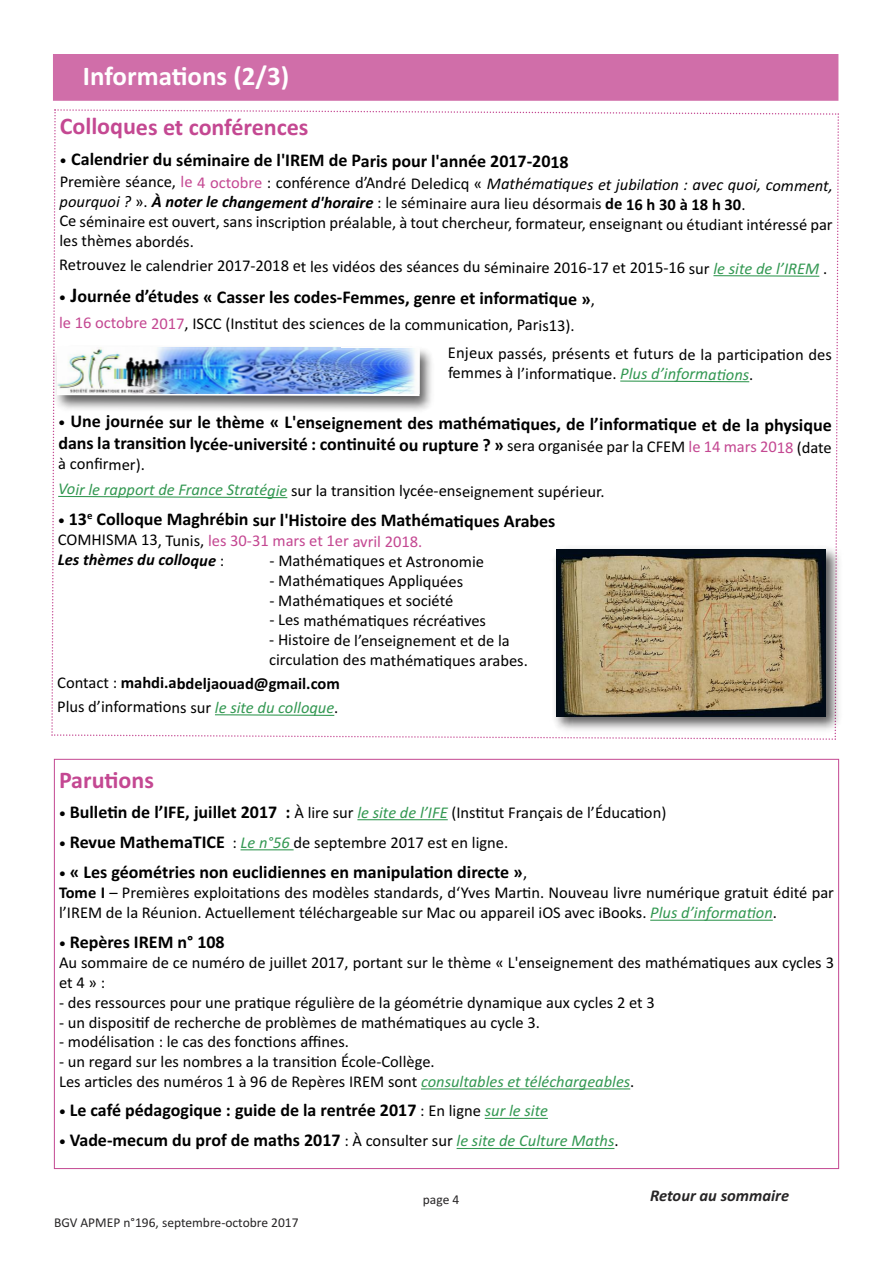
<style>
.page{position:relative;width:893px;height:1263px;background:#fff}
.page>*{position:absolute;margin:0;border:0;box-sizing:border-box;transform-origin:0 0}
.t1{font:700 27px "Calibri";color:#fff}
.t2{font:700 24px "Calibri";letter-spacing:-.005em;color:#c44892}
.t3{font:700 18px/20.5px "Calibri";letter-spacing:-.005em;color:#000}
.t4{font:16.5px/18.9px "Calibri";letter-spacing:-.005em;color:#000}
.t5{font:16.5px/18.9px "Calibri";letter-spacing:-.005em;color:#c44892}
.t6{font:italic 700 16.5px "Calibri";color:#272526}
.t7{font:13.5px "Calibri";color:#272526}
.s1{font-size:13.5px}
.s2{color:#c44892}
.s3{font-style:italic}
.s4{font-weight:700;font-style:italic}
.s5{font-weight:700}
.s6{font-style:italic;color:#339852}
.s7{font-size:21px}
.s8{font-weight:400;font-size:16.5px}
.s9{color:#000}
.s10{font-weight:700;font-style:italic;color:#000}
.s11{font-weight:700;font-size:13.5px}
.s12{font-weight:700;font-size:18px}
.s13{font-weight:400;font-style:italic;font-size:16.5px;color:#339852}
</style>
<div class="page">
<div style="left:53px;top:54px;width:785px;height:47px;background:#d06ea9"></div>
<svg style="left:51px;top:109px;width:788px;height:631px"></svg>
<img style="left:57px;top:346px;width:363px;height:48px">
<hr style="left:357px;top:819px;width:91px;height:1px;background:#339852">
<hr style="left:241px;top:849px;width:53px;height:1px;background:#339852">
<hr style="left:650px;top:920px;width:123px;height:1px;background:#339852">
<hr style="left:421px;top:1088px;width:209px;height:1px;background:#339852">
<hr style="left:485px;top:1118px;width:63px;height:1px;background:#339852">
<hr style="left:457px;top:1148px;width:157px;height:1px;background:#339852">
<h1 class="t1" style="left:83px;top:60px;width:208px">Informations (2/3)</h1>
<h2 class="t2" style="left:60px;top:112px;width:250px">Colloques et conférences</h2>
<p class="t3" style="left:60px;top:150px;width:511px"><span class="s1">•</span> Calendrier du séminaire de l'IREM de Paris pour l'année 2017-2018</p>
<p class="t4" style="left:59px;top:175px;width:775px">Première séance, <span class="s2">le 4 octobre</span> : conférence d’André Deledicq « <span class="s3">Mathématiques et jubilation : avec quoi, comment, pourquoi ?</span> ». <span class="s4">À noter le changement d'horaire</span> : le séminaire aura lieu désormais <span class="s5">de 16 h 30 à 18 h 30</span>.<br>Ce séminaire est ouvert, sans inscription préalable, à tout chercheur, formateur, enseignant ou étudiant intéressé par les thèmes abordés.</p>
<p class="t4" style="left:59px;top:257px;width:769px">Retrouvez le calendrier 2017-2018 et les vidéos des séances du séminaire 2016-17 et 2015-16 sur <span class="s6">le site de l’IREM</span> .</p>
<p class="t3" style="left:59px;top:287px;width:537px"><span class="s1">•</span> <span class="s7">J</span>ournée d’études « Casser les codes-Femmes, genre et informatique »<span class="s8">,</span></p>
<p class="t4" style="left:448px;top:309px;width:386px;line-height:29.7px;text-indent:-389px"><span class="s2">le 16 octobre 2017</span>, ISCC (Institut des sciences de la communication, Paris13).<br>Enjeux passés, présents et futurs de la participation des</p>
<p class="t4" style="left:448px;top:363px;width:307px">femmes à l’informatique. <span class="s6">Plus d’informations</span>.</p>
<p class="t3" style="left:58px;top:413px;width:775px"><span class="s1">•</span> Une journée sur le thème « L'enseignement des mathématiques, de l’informatique et de la physique dans la transition lycée-université : continuité ou rupture ? » <span class="s8">sera or</span><sub>ganisée</sub> <sub>par</sub> <sub>la</sub> <sub>CFEM</sub> <sub>le</sub> <sub>14</sub> <sub>mars</sub> <sub>2018</sub> <sub>(date</sub></p>
<p class="t4" style="left:58px;top:450px;width:548px;line-height:27px">à confirmer).<br><span class="s6">Voir le rapport de France Stratégie</span> sur la transition lycée-enseignement supérieur.</p>
<p class="t3" style="left:58px;top:509px;width:499px"><span class="s1">•</span> 13<sup>e</sup> Colloque Maghrébin sur l'Histoire des Mathématiques Arabes</p>
<p class="t5" style="left:58px;top:531px;width:366px"><span class="s9">COMHISMA 13, Tunis,</span> les 30-31 mars et 1er avril 2018.<br><span class="s10">Les thèmes du colloque</span> <span class="s9">:</span></p>
<p class="t4" style="left:270px;top:551px;width:216px">- Mathématiques et Astronomie</p>
<p class="t4" style="left:270px;top:571px;width:195px">- Mathématiques Appliquées</p>
<p class="t4" style="left:269px;top:591px;width:185px">- Mathématiques et société</p>
<p class="t4" style="left:269px;top:611px;width:218px">- Les mathématiques récréatives</p>
<p class="t4" style="left:269px;top:630px;width:260px;line-height:20px">- Histoire de l’enseignement et de la circulation des mathématiques arabes.</p>
<p class="t4" style="left:57px;top:671px;width:284px;line-height:23.5px">Contact : <span class="s5">mahdi.abdeljaouad@gmail.com<br></span>Plus d’informations sur <span class="s6">le site du colloque</span>.</p>
<h2 class="t2" style="left:59px;top:765px;width:96px">Parutions</h2>
<p class="t4" style="left:59px;top:802px;width:609px"><span class="s11">•</span> <span class="s12">Bulletin de l’IFE, juillet 2017 :</span> À lire sur <span class="s6">le site de l’IFE</span> (Institut Français de l’Éducation)</p>
<p class="t4" style="left:59px;top:833px;width:451px"><span class="s11">•</span> <span class="s12">Revue MathemaTICE</span> : <span class="s6">Le n°56</span> de septembre 2017 est en ligne.</p>
<p class="t3" style="left:59px;top:861px;width:470px"><span class="s1">•</span> « Les géométries non euclidiennes en manipulation directe »<span class="s8">,</span></p>
<p class="t4" style="left:59px;top:883px;width:776px;line-height:19.8px"><span class="s5">Tome I</span> – Premières exploitations des modèles standards, d‘Yves Martin. Nouveau livre numérique gratuit édité par l’IREM de la Réunion. Actuellement téléchargeable sur Mac ou appareil iOS avec iBooks. <span class="s6">Plus d’information</span>.</p>
<p class="t3" style="left:59px;top:931px;width:167px"><span class="s1">•</span> Repères IREM n° 108</p>
<p class="t4" style="left:59px;top:952px;width:776px;line-height:19.8px">Au sommaire de ce numéro de juillet 2017, portant sur le thème « L'enseignement des mathématiques aux cycles 3 et4»:</p>
<p class="t4" style="left:59px;top:992px;width:597px">- des ressources pour une pratique régulière de la géométrie dynamique aux cycles 2 et 3</p>
<p class="t4" style="left:59px;top:1012px;width:482px">- un dispositif de recherche de problèmes de mathématiques au cycle 3.</p>
<p class="t4" style="left:59px;top:1032px;width:291px">- modélisation : le cas des fonctions affines.</p>
<p class="t4" style="left:59px;top:1051px;width:577px;line-height:19.8px">- un regard sur les nombres a la transition École-Collège.<br>Les articles des numéros 1 à 96 de Repères IREM sont <span class="s6">consultables et téléchargeables</span>.</p>
<p class="t3" style="left:59px;top:1100px;width:490px"><span class="s1">•</span> Le café pédagogique : guide de la rentrée 2017 <span class="s8">: En ligne</span> <span class="s13">sur le site</span></p>
<p class="t3" style="left:59px;top:1130px;width:561px"><span class="s1">•</span> Vade-mecum du prof de maths 2017 <span class="s8">: À consulter sur</span> <span class="s13">le site de Culture Maths</span><span class="s8">.</span></p>
<p class="t7" style="left:54px;top:1214px;width:246px">BGV APMEP n°196, septembre-octobre 2017</p>
<p class="t7" style="left:423px;top:1192px;width:38px">page 4</p>
<p class="t6" style="left:650px;top:1186px;width:141px">Retour au sommaire</p>
</div>
